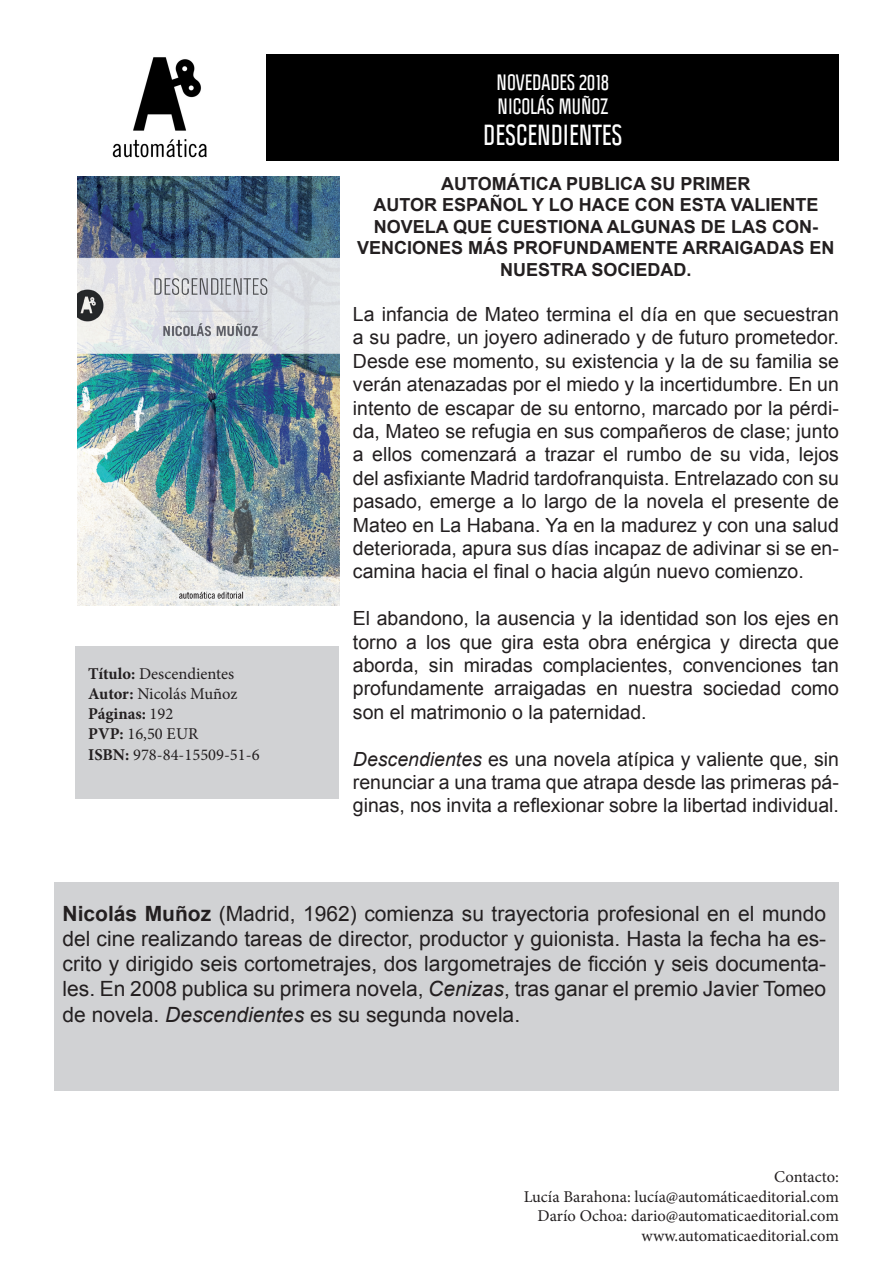
<style>
.page{position:relative;width:893px;height:1263px;background:#fff}
.page>*{position:absolute;margin:0;border:0;box-sizing:border-box;transform-origin:0 0}
.t1{font:700 25.5px "Politica";color:#fff}
.t2{font:21px/25.2px "Arial";color:#231f20;text-align:justify}
.t3{font:19.5px/23.4px "Arial";color:#231f20;text-align:justify}
.t4{font:700 19.5px "Politica";color:#fff}
.t5{font:700 18px/21.6px "Arial";color:#231f20;text-align:center}
.t6{font:16.5px "Minion Pro";color:#231f20}
.t7{font:700 16.5px "Minion Pro";color:#231f20}
.s1{font-weight:700}
.s2{font-weight:400}
.s3{font-style:italic}
</style>
<div class="page">
<img style="left:112px;top:54px;width:155px;height:106px">
<div style="left:75px;top:646px;width:264px;height:153px;background:#d1d2d4"></div>
<div style="left:267px;top:54px;width:572px;height:106px;background:#000"></div>
<div style="left:54px;top:882px;width:785px;height:209px;background:#d1d2d4"></div>
<img style="left:78px;top:176px;width:261px;height:430px">
<p class="t6" style="left:88px;top:663px;width:148px"><span class="s1">Título:</span> Descendientes</p>
<p class="t6" style="left:88px;top:683px;width:151px"><span class="s1">Autor:</span> Nicolás Muñoz</p>
<p class="t7" style="left:88px;top:702px;width:87px">Páginas: <span class="s2">192</span></p>
<p class="t6" style="left:88px;top:722px;width:112px"><span class="s1">PVP:</span> 16,50 EUR</p>
<p class="t6" style="left:88px;top:744px;width:173px"><span class="s1">ISBN:</span> 978-84-15509-51-6</p>
<p class="t4" style="left:497px;top:70px;width:114px">NOVEDADES 2018</p>
<p class="t4" style="left:498px;top:93px;width:112px">NICOLÁS MUÑOZ</p>
<p class="t1" style="left:483px;top:118px;width:141px">DESCENDIENTES</p>
<p class="t5" style="left:441px;top:173px;width:311px">AUTOMÁTICA PUBLICA SU PRIMER</p>
<p class="t5" style="left:357px;top:195px;width:479px">AUTOR ESPAÑOL Y LO HACE CON ESTA VALIENTE NOVELA QUE CUESTIONA ALGUNAS DE LAS CON-VENCIONES MÁS PROFUNDAMENTE ARRAIGADAS EN NUESTRA SOCIEDAD.</p>
<p class="t3" style="left:353px;top:303px;width:488px">La infancia de Mateo termina el día en que secuestran a su padre, un joyero adinerado y de futuro prometedor.<br>Desde ese momento, su existencia y la de su familia se verán atenazadas por el miedo y la incertidumbre. En un intento de escapar de su entorno, marcado por la pérdi&shy;da, Mateo se refugia en sus compañeros de clase; junto a ellos comenzará a trazar el rumbo de su vida, lejos del asfixiante Madrid tardofranquista. Entrelazado con su pasado, emerge a lo largo de la novela el presente de Mateo en La Habana. Ya en la madurez y con una salud deteriorada, apura sus días incapaz de adivinar si se en&shy;camina hacia el final o hacia algún nuevo comienzo.</p>
<p class="t3" style="left:353px;top:607px;width:487px">El abandono, la ausencia y la identidad son los ejes en torno a los que gira esta obra enérgica y directa que aborda, sin miradas complacientes, convenciones tan profundamente arraigadas en nuestra sociedad como son el matrimonio o la paternidad.</p>
<p class="t3" style="left:353px;top:747px;width:488px"><span class="s3">Descendientes</span> es una novela atípica y valiente que, sin renunciar a una trama que atrapa desde las primeras pá&shy;ginas, nos invita a reflexionar sobre la libertad individual.</p>
<p class="t2" style="left:63px;top:901px;width:765px"><span class="s1">Nicolás Muñoz</span> (Madrid, 1962) comienza su trayectoria profesional en el mundo del cine realizando tareas de director, productor y guionista. Hasta la fecha ha es&shy;crito y dirigido seis cortometrajes, dos largometrajes de ficción y seis documenta&shy;les. En 2008 publica su primera novela, <span class="s3">Cenizas</span>, tras ganar el premio Javier Tomeo de novela. <span class="s3">Descendientes</span> es su segunda novela.</p>
<p class="t6" style="left:774px;top:1165px;width:66px">Contacto:</p>
<p class="t6" style="left:524px;top:1185px;width:317px">Lucía Barahona: lucía@automáticaeditorial.com</p>
<p class="t6" style="left:538px;top:1205px;width:303px">Darío Ochoa: dario@automaticaeditorial.com</p>
<p class="t6" style="left:641px;top:1225px;width:199px">www.automaticaeditorial.com</p>
</div>
